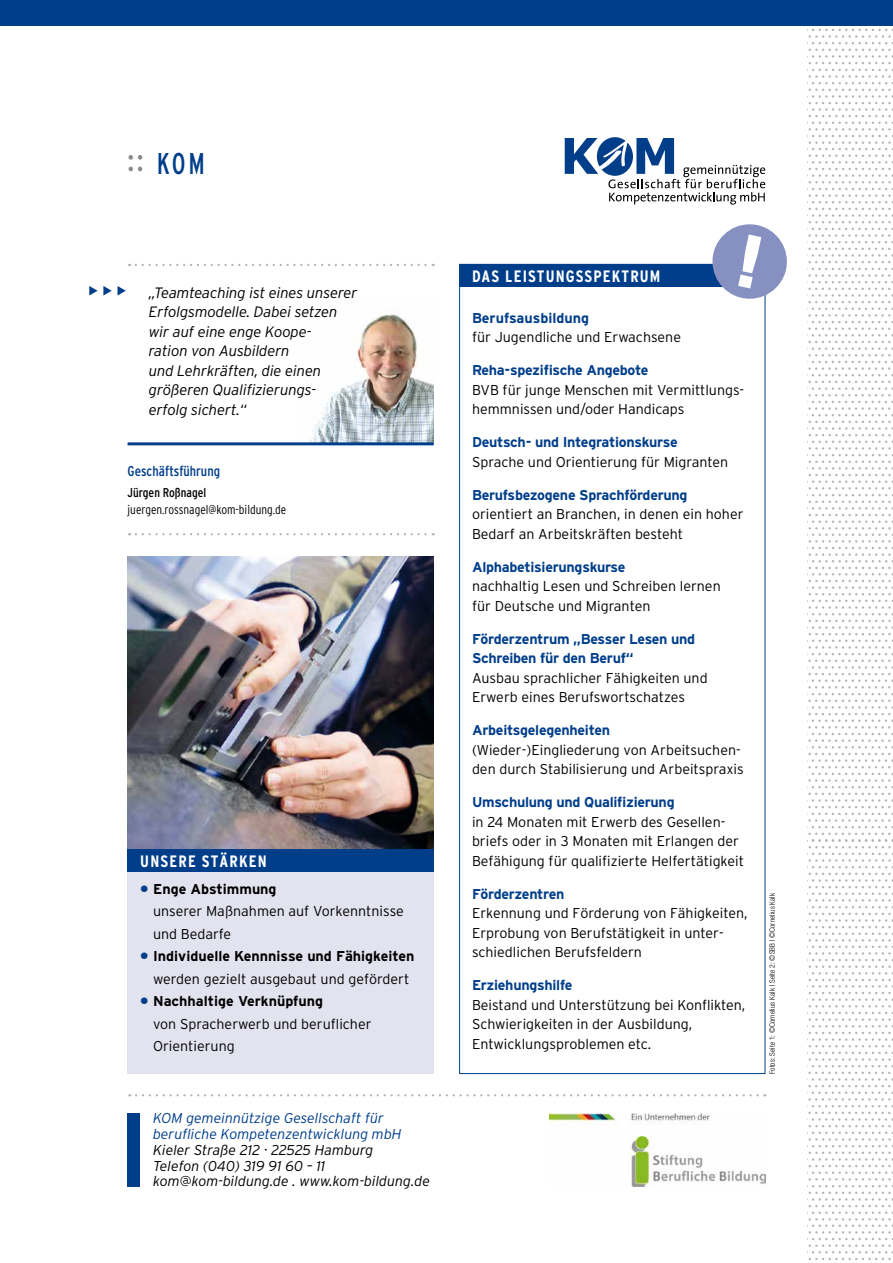
<style>
.page{position:relative;width:893px;height:1263px;background:#fff}
.page>*{position:absolute;margin:0;border:0;box-sizing:border-box;transform-origin:0 0}
.t1{font:condensed 30px "Interstate";color:#003e8a;scale:.9 1}
.t2{font:700 condensed 16.5px "Interstate";letter-spacing:.07em;color:#fff}
.t3{font:italic 300 15px/19.5px "Interstate";letter-spacing:-.01em;color:#000}
.t4{font:300 14.25px/19.5px "Interstate";color:#000}
.t5{font:700 14.25px/19.5px "Interstate";letter-spacing:-.02em;color:#003e8a}
.t6{font:italic 300 14.25px/15.8px "Interstate";color:#000}
.t7{font:700 14.25px/22.5px "Interstate";color:#000;text-align:center}
.t8{font:italic 300 14.25px/15.8px "Interstate";color:#003e8a}
.t9{font:700 14.25px "Interstate";color:#003e8a}
.t10{font:condensed 14.25px "Interstate";color:#003e8a}
.t11{font:300 condensed 12.75px "Interstate";color:#000}
.t12{font:condensed 12.75px "Interstate";color:#000}
.t13{font:300 condensed 7.5px "Helvetica Neue LT Com";letter-spacing:.01em;color:#000}
.s1{font-stretch:normal;color:#868889}
.s2{font-weight:900;color:#003e8a}
.s3{font-weight:700}
.s4{font-weight:300}
</style>
<div class="page">
<img style="left:128px;top:556px;width:306px;height:293px">
<svg style="left:808px;top:28px;width:85px;height:1232px"></svg>
<div style="left:0;top:0;width:893px;height:26px;background:#003e8a"></div>
<svg style="left:565px;top:137px;width:200px;height:68px"></svg>
<div style="left:128px;top:857px;width:306px;height:217px;background:#e3e3f0"></div>
<div style="left:128px;top:849px;width:306px;height:22px;background:#003e8a"></div>
<div style="left:459px;top:264px;width:306px;height:22px;background:#003e8a"></div>
<img style="left:310px;top:311px;width:124px;height:131px">
<svg style="left:89px;top:286px;width:23px;height:9px"></svg>
<svg style="left:118px;top:286px;width:8px;height:9px"></svg>
<hr style="left:128px;top:442px;width:306px;height:3px;background:#003e8a">
<svg style="left:136px;top:264px;width:298px;height:2px"></svg>
<svg style="left:136px;top:533px;width:298px;height:2px"></svg>
<img style="left:549px;top:1113px;width:216px;height:73px">
<div style="left:128px;top:1113px;width:12px;height:73px;background:#003e8a"></div>
<svg style="left:136px;top:1094px;width:629px;height:2px"></svg>
<svg style="left:709px;top:224px;width:78px;height:78px"></svg>
<h1 class="t1" style="left:128px;top:146px;width:87px"><span class="s1">::</span> KOM</h1>
<p class="t3" style="left:149px;top:283px;width:210px">„Teamteaching ist eines unserer<br>Erfolgsmodelle. Dabei setzen wir auf eine enge Koope-<br>ration von Ausbildern<br>und Lehrkräften, die einen größeren Qualifizierungs&shy;erfolg sichert.“</p>
<p class="t10" style="left:128px;top:463px;width:94px">Geschäftsführung</p>
<p class="t12" style="left:128px;top:486px;width:80px">Jürgen Roßnagel</p>
<p class="t11" style="left:128px;top:502px;width:160px">juergen.rossnagel@kom-bildung.de</p>
<p class="t2" style="left:140px;top:852px;width:128px">UNSERE STÄRKEN</p>
<p class="t4" style="left:153px;top:877px;width:252px;line-height:22.5px;text-indent:-13px"><span class="s2">•</span> <span class="s3">Enge Abstimmung<br></span>unserer Maßnahmen auf Vorkenntnisse und Bedarfe</p>
<p class="t7" style="left:140px;top:945px;width:276px"><span class="s2">•</span> Individuelle Kennnisse und Fähigkeiten <span class="s4">werden gezielt ausgebaut und gefördert</span></p>
<p class="t4" style="left:153px;top:990px;width:220px;line-height:22.5px;text-indent:-13px"><span class="s2">•</span> <span class="s3">Nachhaltige Verknüpfung<br></span>von Spracherwerb und beruflicher<br>Orientierung</p>
<p class="t8" style="left:153px;top:1110px;width:250px">KOM gemeinnützige Gesellschaft für berufliche Kompetenzentwicklung mbH</p>
<p class="t6" style="left:153px;top:1142px;width:278px">Kieler Straße 212 · 22525 Hamburg<br>Telefon (040) 319 91 60 – 11 kom@kom-bildung.de . www.kom-bildung.de</p>
<p class="t2" style="left:472px;top:267px;width:190px">DAS LEISTUNGSSPEKTRUM</p>
<p class="t9" style="left:472px;top:310px;width:119px">Berufsausbildung</p>
<p class="t4" style="left:472px;top:327px;width:211px">für Jugendliche und Erwachsene</p>
<p class="t5" style="left:472px;top:361px;width:178px">Reha-spezifische Angebote</p>
<p class="t4" style="left:472px;top:380px;width:274px">BVB für junge Menschen mit Vermittlungs&shy;hemmnissen und/oder Handicaps</p>
<p class="t5" style="left:472px;top:432px;width:207px">Deutsch- und Integrationskurse</p>
<p class="t4" style="left:472px;top:452px;width:258px">Sprache und Orientierung für Migranten</p>
<p class="t5" style="left:472px;top:485px;width:217px">Berufsbezogene Sprachförderung</p>
<p class="t4" style="left:472px;top:504px;width:273px">orientiert an Branchen, in denen ein hoher<br>Bedarf an Arbeitskräften besteht</p>
<p class="t5" style="left:472px;top:557px;width:155px">Alphabetisierungskurse</p>
<p class="t4" style="left:472px;top:576px;width:250px">nachhaltig Lesen und Schreiben lernen für Deutsche und Migranten</p>
<p class="t5" style="left:472px;top:629px;width:225px">Förderzentrum „Besser Lesen und<br>Schreiben für den Beruf“</p>
<p class="t4" style="left:472px;top:668px;width:237px">Ausbau sprachlicher Fähigkeiten und<br>Erwerb eines Berufswortschatzes</p>
<p class="t5" style="left:472px;top:720px;width:140px">Arbeitsgelegenheiten</p>
<p class="t4" style="left:472px;top:740px;width:273px">(Wieder-)Eingliederung von Arbeitsuchen&shy;den durch Stabilisierung und Arbeitspraxis</p>
<p class="t5" style="left:472px;top:792px;width:204px">Umschulung und Qualifizierung</p>
<p class="t4" style="left:472px;top:812px;width:274px">in 24 Monaten mit Erwerb des Gesellen&shy;briefs oder in 3 Monaten mit Erlangen der<br>Befähigung für qualifizierte Helfertätigkeit</p>
<p class="t5" style="left:472px;top:884px;width:94px">Förderzentren</p>
<p class="t4" style="left:472px;top:903px;width:277px">Erkennung und Förderung von Fähigkeiten,<br>Erprobung von Berufstätigkeit in unter&shy;schiedlichen Berufsfeldern</p>
<p class="t5" style="left:472px;top:975px;width:102px">Erziehungshilfe</p>
<p class="t4" style="left:472px;top:995px;width:275px">Beistand und Unterstützung bei Konflikten,<br>Schwierigkeiten in der Ausbildung,<br>Entwicklungsproblemen etc.</p>
<p class="t13" style="left:768px;top:1074px;width:182px;rotate:-90deg">Fotos: Seite 1: ©Cornelius Kalk I Seite 2: ©SBB I ©Cornelius Kalk</p>
</div>
